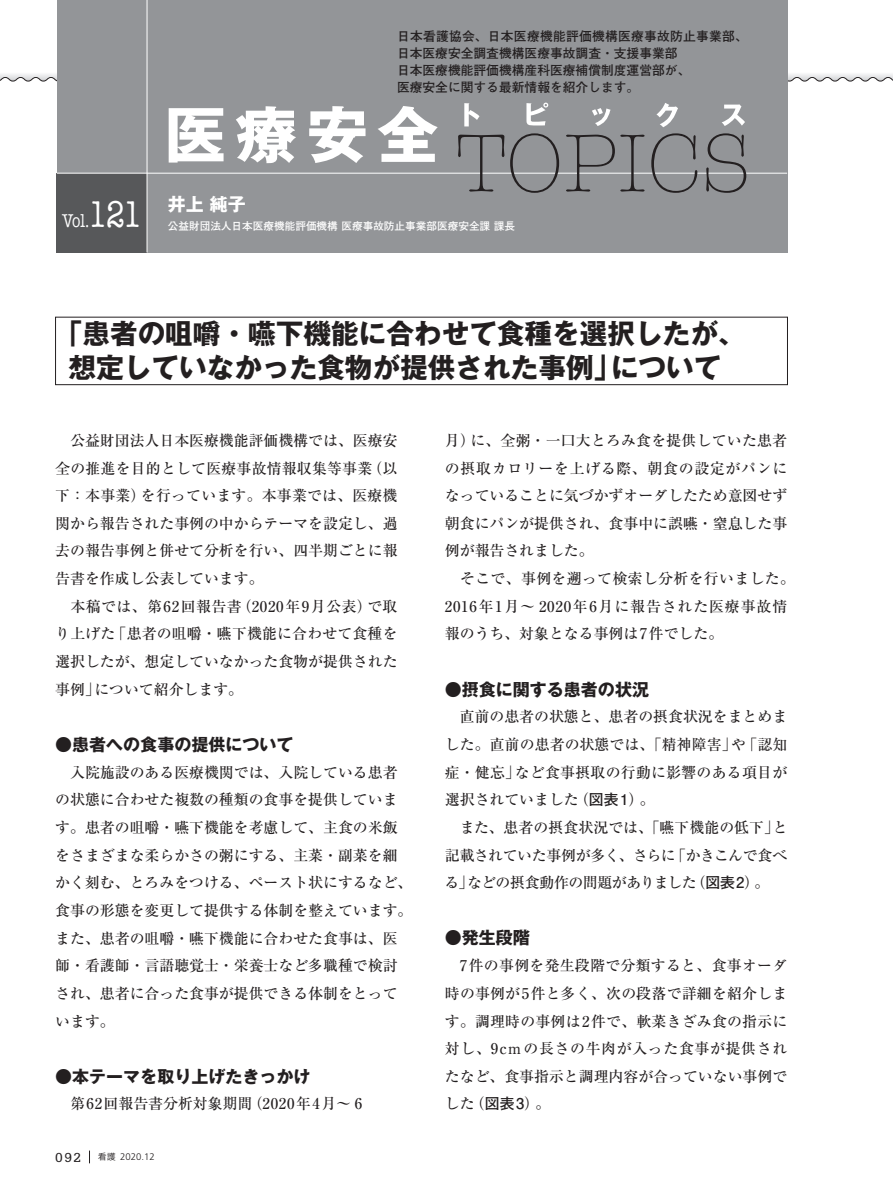
<style>
.page{position:relative;width:893px;height:1191px;background:#fff}
.page>*{position:absolute;margin:0;border:0;box-sizing:border-box;transform-origin:0 0}
.title見出_26Q_32H{font:700 27.6px "Gothic MB101 Pro";color:#231f20}
.ノーマル{font:19.2px "American Typewriter";color:#fff;scale:.8 1}
.t1{font:700 18px "Gothic MB101 Pro";color:#fff}
.見出し1{font:700 16.95px "Gothic MB101 Pro";color:#231f20}
.本文{font:500 14.85px/27.6px "Ryumin Pro";color:#231f20;text-align:justify}
.本文-2{font:500 14.85px/27.6px "Ryumin Pro";letter-spacing:.025em;color:#231f20}
.t2{font:700 12.75px/17px "Futo Go B101 Pro";color:#231f20}
.肩書き{font:700 10.65px "Futo Go B101 Pro";color:#fff}
.t3{font:300 9.6px "Frutiger LT Std";color:#231f20}
.s1{font-size:38.25px}
.s2{font-family:"Serifa Std";font-weight:400;font-size:13.8px}
.s3{font-family:"Koburina Go Std N W3";font-weight:400;font-size:9px}
.s4{font-family:"Futo Go B101 Pro";font-weight:700}
</style>
<div class="page">
<svg style="left:0;top:69px;width:893px;height:8px"></svg>
<svg style="left:0;top:77px;width:893px;height:12px"></svg>
<div style="left:57px;top:0;width:730px;height:252px;background:#939598"></div>
<div style="left:57px;top:173px;width:90px;height:79px;background:#57585a"></div>
<hr style="left:147px;top:0;width:1px;height:252px;background:#fff">
<hr style="left:57px;top:173px;width:730px;height:1px;background:#fff">
<svg style="left:169px;top:108px;width:55px;height:55px"></svg>
<svg style="left:236px;top:106px;width:60px;height:57px"></svg>
<svg style="left:309px;top:106px;width:57px;height:57px"></svg>
<svg style="left:378px;top:106px;width:60px;height:56px"></svg>
<svg style="left:464px;top:103px;width:15px;height:23px"></svg>
<svg style="left:526px;top:103px;width:22px;height:22px"></svg>
<svg style="left:592px;top:108px;width:19px;height:18px"></svg>
<svg style="left:656px;top:103px;width:22px;height:24px"></svg>
<svg style="left:722px;top:104px;width:23px;height:22px"></svg>
<svg style="left:458px;top:135px;width:46px;height:57px"></svg>
<svg style="left:510px;top:133px;width:49px;height:60px"></svg>
<svg style="left:566px;top:135px;width:79px;height:57px"></svg>
<svg style="left:651px;top:133px;width:46px;height:60px"></svg>
<svg style="left:706px;top:133px;width:40px;height:60px"></svg>
<div style="left:55px;top:317px;width:733px;height:68px;border:1px solid #231f20"></div>
<svg style="left:89px;top:1150px;width:1px;height:13px"></svg>
<p class="t2" style="left:397px;top:26px;width:352px">日本看護協会、日本医療機能評価機構医療事故防止事業部、日本医療安全調査機構医療事故調査・支援事業部<br>日本医療機能評価機構産科医療補償制度運営部が、<br>医療安全に関する最新情報を紹介します。</p>
<p class="ノーマル" style="left:62px;top:206px;width:101px">Vol.<span class="s1">121</span></p>
<p class="t1" style="left:168px;top:189px;width:79px">井上 純子</p>
<p class="肩書き" style="left:168px;top:218px;width:349px">公益財団法人日本医療機能評価機構 医療事故防止事業部医療安全課 課長</p>
<p class="title見出_26Q_32H" style="left:55px;top:311px;width:692px">「患者の咀嚼・嚥下機能に合わせて食種を選択したが、</p>
<p class="title見出_26Q_32H" style="left:69px;top:345px;width:654px">想定していなかった食物が提供された事例」について</p>
<p class="本文" style="left:55px;top:425px;width:344px">　公益財団法人日本医療機能評価機構では、医療安全の推進を目的として医療事故情報収集等事業（以下：本事業）を行っています。本事業では、医療機関から報告された事例の中からテーマを設定し、過去の報告事例と併せて分析を行い、四半期ごとに報告書を作成し公表しています。</p>
<p class="本文" style="left:55px;top:591px;width:344px">　本稿では、第62回報告書（2020年9月公表）で取り上げた「患者の咀嚼・嚥下機能に合わせて食種を選択したが、想定していなかった食物が提供された事例」について紹介します。</p>
<p class="見出し1" style="left:55px;top:730px;width:240px">●患者への食事の提供について</p>
<p class="本文" style="left:55px;top:757px;width:359px;text-align:left">　入院施設のある医療機関では、入院している患者の状態に合わせた複数の種類の食事を提供しています。患者の咀嚼・嚥下機能を考慮して、主食の米飯をさまざまな柔らかさの粥にする、主菜・副菜を細かく刻む、とろみをつける、ペースト状にするなど、食事の形態を変更して提供する体制を整えています。また、患者の咀嚼・嚥下機能に合わせた食事は、医師・看護師・言語聴覚士・栄養士など多職種で検討され、患者に合った食事が提供できる体制をとっています。</p>
<p class="見出し1" style="left:55px;top:1062px;width:257px">●本テーマを取り上げたきっかけ</p>
<p class="本文-2" style="left:55px;top:1089px;width:309px">　第62回報告書分析対象期間（2020年4月～ 6</p>
<p class="t3" style="left:55px;top:1151px;width:101px"><span class="s2">092</span> <span class="s3">看護</span> 2020.12</p>
<p class="本文" style="left:445px;top:425px;width:344px">月）に、全粥・一口大とろみ食を提供していた患者の摂取カロリーを上げる際、朝食の設定がパンになっていることに気づかずオーダしたため意図せず朝食にパンが提供され、食事中に誤嚥・窒息した事例が報告されました。</p>
<p class="本文-2" style="left:445px;top:563px;width:352px">　そこで、事例を遡って検索し分析を行いました。<br>2016年1月～ 2020年6月に報告された医療事故情報のうち、対象となる事例は7件でした。</p>
<p class="見出し1" style="left:445px;top:675px;width:206px">●摂食に関する患者の状況</p>
<p class="本文" style="left:445px;top:702px;width:344px">　直前の患者の状態と、患者の摂食状況をまとめました。直前の患者の状態では、「精神障害」や「認知症・健忘」など食事摂取の行動に影響のある項目が選択されていました（<span class="s4">図表1</span>）。</p>
<p class="本文" style="left:444px;top:812px;width:345px">　また、患者の摂食状況では、「嚥下機能の低下」と記載されていた事例が多く、さらに「かきこんで食べる」などの摂食動作の問題がありました（<span class="s4">図表2</span>）。</p>
<p class="見出し1" style="left:445px;top:923px;width:87px">●発生段階</p>
<p class="本文" style="left:445px;top:950px;width:344px">　7件の事例を発生段階で分類すると、食事オーダ時の事例が5件と多く、次の段落で詳細を紹介します。調理時の事例は2件で、軟菜きざみ食の指示に対し、9cmの長さの牛肉が入った食事が提供されたなど、食事指示と調理内容が合っていない事例でした（<span class="s4">図表3</span>）。</p>
</div>
